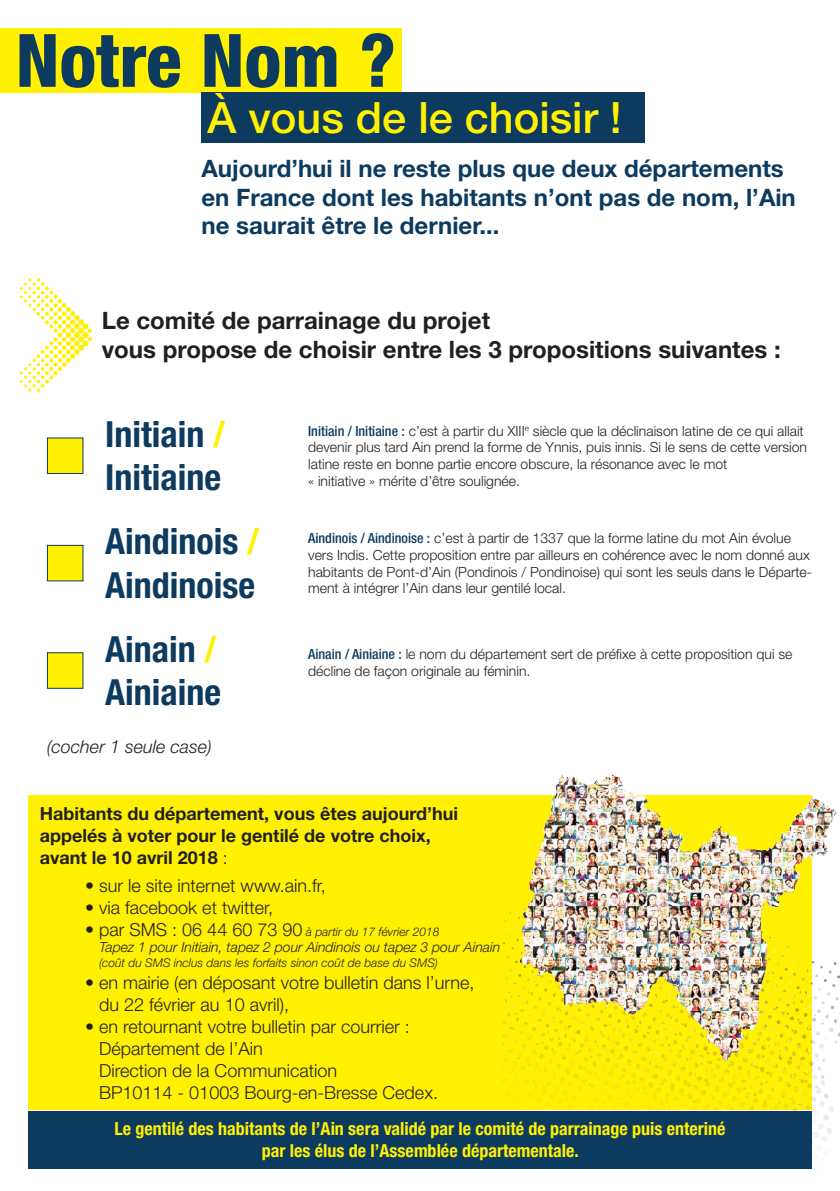
<style>
.page{position:relative;width:840px;height:1191px;background:#fff}
.page>*{position:absolute;margin:0;border:0;box-sizing:border-box;transform-origin:0 0}
.t1{font:800 condensed 73.8px "Helvetica Neue LT Pro";color:#0d3b5f}
.t2{font:500 43.2px "Helvetica Neue LT Pro";color:#fff101}
.t3{font:700 condensed 36px/43.2px "Helvetica Neue LT Pro";color:#0d3b5f}
.t4{font:700 24px/28.8px "Helvetica Neue LT Pro";color:#0d3b5f}
.t5{font:700 24px/28.8px "Helvetica Neue LT Pro";color:#231f20}
.t6{font:300 18px/22px "Helvetica Neue LT Pro";color:#231f20}
.t7{font:700 condensed 18px/22px "Helvetica Neue LT Pro";color:#fff101;text-align:center}
.t8{font:700 18px/22px "Helvetica Neue LT Pro";color:#231f20}
.t9{font:italic 300 18px "Helvetica Neue LT Pro";color:#231f20}
.t10{font:300 14px/16.8px "Helvetica Neue LT Pro";color:#231f20}
.t11{font:italic 300 14px "Helvetica Neue LT Pro";color:#231f20}
.t12{font:italic 300 12px "Helvetica Neue LT Pro";color:#231f20}
.s1{color:#fff101}
.s2{font-weight:500;font-stretch:condensed;color:#0d3b5f}
.s3{font-weight:300}
.s4{font-style:normal;font-size:18px}
</style>
<div class="page">
<svg style="left:20px;top:278px;width:72px;height:114px"></svg>
<div style="left:0;top:28px;width:401px;height:65px;background:#fff101"></div>
<div style="left:201px;top:93px;width:443px;height:50px;background:#0d3b5f"></div>
<div style="left:28px;top:795px;width:783px;height:315px;background:#fff101"></div>
<div style="left:47px;top:652px;width:36px;height:37px;background:#fff101;border:1px solid #0d3b5f"></div>
<img style="left:502px;top:774px;width:337px;height:395px">
<div style="left:28px;top:1110px;width:783px;height:58px;background:#0d3b5f"></div>
<div style="left:47px;top:437px;width:36px;height:37px;background:#fff101;border:1px solid #0d3b5f"></div>
<div style="left:47px;top:545px;width:36px;height:36px;background:#fff101;border:1px solid #0d3b5f"></div>
<p class="t1" style="left:16px;top:15px;width:382px">Notre Nom ?</p>
<p class="t2" style="left:207px;top:92px;width:415px">À vous de le choisir !</p>
<p class="t4" style="left:201px;top:153px;width:595px">Aujourd’hui il ne reste plus que deux départements en France dont les habitants n’ont pas de nom, l’Ain ne saurait être le dernier...</p>
<p class="t5" style="left:102px;top:306px;width:680px">Le comité de parrainage du projet<br>vous propose de choisir entre les 3 propositions suivantes :</p>
<p class="t3" style="left:105px;top:412px;width:121px">Initiain <span class="s1">/<br></span>Initiaine</p>
<p class="t3" style="left:105px;top:519px;width:155px">Aindinois <span class="s1">/<br></span>Aindinoise</p>
<p class="t3" style="left:105px;top:627px;width:117px">Ainain <span class="s1">/<br></span>Ainiaine</p>
<p class="t9" style="left:47px;top:736px;width:166px">(cocher 1 seule case)</p>
<p class="t10" style="left:308px;top:422px;width:500px"><span class="s2">Initiain / Initiaine :</span> c’est à partir du XIII<sup>e</sup> siècle que la déclinaison latine de ce qui allait devenir plus tard Ain prend la forme de Ynnis, puis innis. Si le sens de cette version latine reste en bonne partie encore obscure, la résonance avec le mot<br>« initiative » mérite d’être soulignée.</p>
<p class="t10" style="left:308px;top:529px;width:505px"><span class="s2">Aindinois / Aindinoise :</span> c’est à partir de 1337 que la forme latine du mot Ain évolue vers Indis. Cette proposition entre par ailleurs en cohérence avec le nom donné aux habitants de Pont-d’Ain (Pondinois / Pondinoise) qui sont les seuls dans le Départe&shy;ment à intégrer l’Ain dans leur gentilé local.</p>
<p class="t10" style="left:308px;top:645px;width:485px"><span class="s2">Ainain / Ainiaine :</span> le nom du département sert de préfixe à cette proposition qui se décline de façon originale au féminin.</p>
<p class="t8" style="left:40px;top:802px;width:420px">Habitants du département, vous êtes aujourd’hui appelés à voter pour le gentilé de votre choix, avant le 10 avril 2018 <span class="s3">:</span></p>
<p class="t6" style="left:85px;top:873px;width:242px">• sur le site internet www.ain.fr,</p>
<p class="t6" style="left:85px;top:895px;width:189px">• via facebook et twitter,</p>
<p class="t12" style="left:85px;top:924px;width:356px"><span class="s4">• par SMS : 06 44 60 73 90</span> à partir du 17 février 2018</p>
<p class="t11" style="left:99px;top:939px;width:402px">Tapez 1 pour Initiain, tapez 2 pour Aindinois ou tapez 3 pour Ainain</p>
<p class="t12" style="left:99px;top:955px;width:340px">(coût du SMS inclus dans les forfaits sinon coût de base du SMS)</p>
<p class="t6" style="left:99px;top:971px;width:377px;text-indent:-14px">• en mairie (en déposant votre bulletin dans l’urne, du 22 février au 10 avril),</p>
<p class="t6" style="left:99px;top:1015px;width:340px;text-indent:-14px">• en retournant votre bulletin par courrier :<br>Département de l’Ain<br>Direction de la Communication<br>BP10114 - 01003 Bourg-en-Bresse Cedex.</p>
<p class="t7" style="left:114px;top:1117px;width:612px">Le gentilé des habitants de l’Ain sera validé par le comité de parrainage puis enteriné par les élus de l’Assemblée départementale.</p>
</div>
